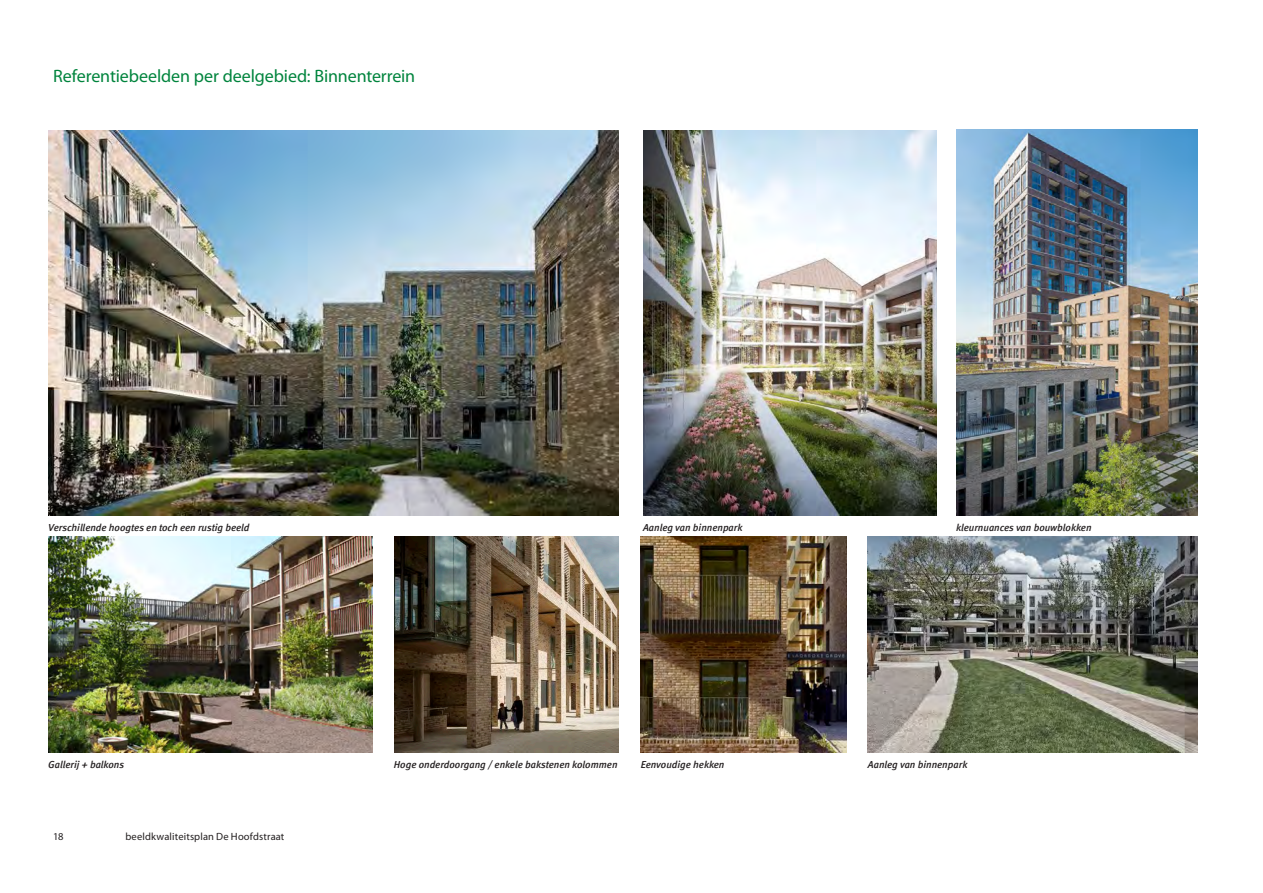
<style>
.page{position:relative;width:1263px;height:893px;background:#fff}
.page>*{position:absolute;margin:0;border:0;box-sizing:border-box;transform-origin:0 0}
._03_Tussenkop{font:18px "Myriad Pro";letter-spacing:-.005em;color:#00843d}
.t1{font:10.5px "Myriad Pro";letter-spacing:.015em;color:#231f20}
.t2{font:italic 10.2px "Meta Medium LF";color:#231f20}
</style>
<div class="page">
<img style="left:643px;top:131px;width:293px;height:385px">
<img style="left:48px;top:131px;width:571px;height:385px">
<img style="left:48px;top:537px;width:325px;height:216px">
<img style="left:641px;top:537px;width:206px;height:216px">
<img style="left:394px;top:537px;width:225px;height:216px">
<img style="left:868px;top:537px;width:329px;height:216px">
<img style="left:956px;top:129px;width:241px;height:387px">
<p class="_03_Tussenkop" style="left:53px;top:64px;width:364px">Referentiebeelden per deelgebied: Binnenterrein</p>
<p class="t2" style="left:48px;top:521px;width:203px">Verschillende hoogtes en toch een rustig beeld</p>
<p class="t2" style="left:643px;top:521px;width:101px">Aanleg van binnenpark</p>
<p class="t2" style="left:956px;top:521px;width:137px">kleurnuances van bouwblokken</p>
<p class="t2" style="left:48px;top:758px;width:77px">Gallerij + balkons</p>
<p class="t2" style="left:394px;top:758px;width:225px">Hoge onderdoorgang / enkele bakstenen kolommen</p>
<p class="t2" style="left:641px;top:758px;width:85px">Eenvoudige hekken</p>
<p class="t2" style="left:868px;top:758px;width:101px">Aanleg van binnenpark</p>
<p class="t1" style="left:53px;top:830px;width:12px">18</p>
<p class="t1" style="left:125px;top:830px;width:160px">beeldkwaliteitsplan De Hoofdstraat</p>
</div>
